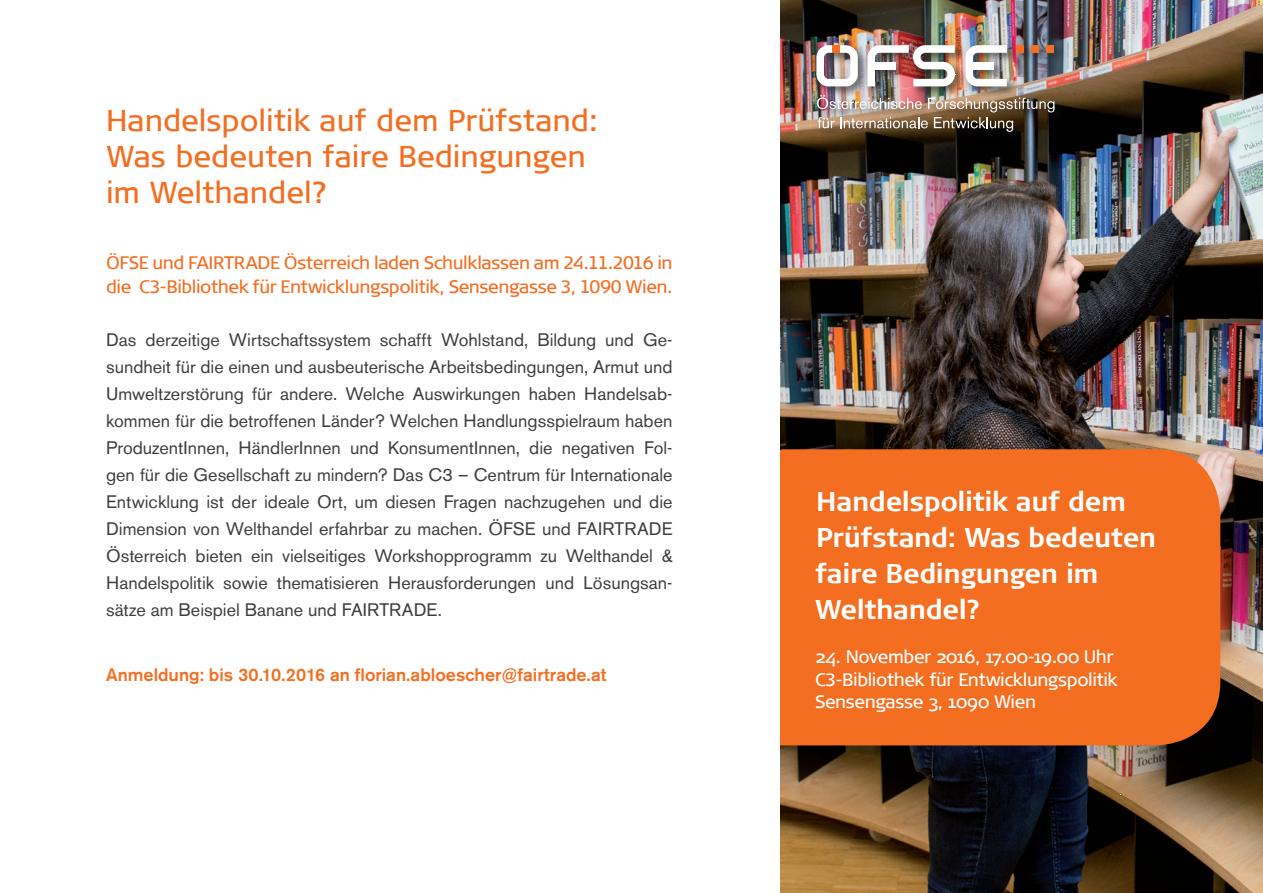
<style>
.page{position:relative;width:1263px;height:893px;background:#fff}
.page>*{position:absolute;margin:0;border:0;box-sizing:border-box;transform-origin:0 0}
.t1{font:30px/36px "Signa Normal";letter-spacing:-.005em;color:#f36e21}
.t2{font:700 27px/36px "Signa Normal";letter-spacing:-.015em;color:#fff}
.t3{font:18px/27px "Akzidenz Grotesk BE";color:#3e3e3f;text-align:justify}
.t4{font:18px/24px "Signa Column";letter-spacing:-.025em;color:#f36e21}
.t5{font:500 18px "Akzidenz Grotesk BE";color:#f36e21}
.t6{font:18px "Signa Normal";letter-spacing:-.02em;color:#fff}
.t7{font:18px "Signa Column";letter-spacing:-.025em;color:#fff}
</style>
<div class="page">
<img style="left:780px;top:0;width:483px;height:893px">
<div style="left:721px;top:449px;width:499px;height:296px;background:#f36e21;border-radius:64px"></div>
<div style="left:709px;top:0;width:71px;height:893px;background:#fff"></div>
<div style="left:812px;top:41px;width:255px;height:103px;background:#231f20;opacity:.75"></div>
<img style="left:817px;top:95px;width:237px;height:37px">
<svg style="left:816px;top:45px;width:42px;height:41px"></svg>
<svg style="left:965px;top:45px;width:42px;height:41px"></svg>
<div style="left:972px;top:62px;width:22px;height:7px;background:#fff"></div>
<img style="left:867px;top:45px;width:88px;height:41px">
<div style="left:874px;top:62px;width:22px;height:7px;background:#fff"></div>
<div style="left:833px;top:45px;width:7px;height:8px;background:#f36e21"></div>
<div style="left:1016px;top:45px;width:7px;height:8px;background:#f36e21"></div>
<div style="left:1031px;top:45px;width:8px;height:8px;background:#f36e21"></div>
<div style="left:1046px;top:45px;width:8px;height:8px;background:#f36e21"></div>
<h1 class="t1" style="left:106px;top:103px;width:493px">Handelspolitik auf dem Prüfstand:<br>Was bedeuten faire Bedingungen im Welthandel?</h1>
<p class="t4" style="left:106px;top:251px;width:568px">ÖFSE und FAIRTRADE Österreich laden Schulklassen am 24.11.2016 in die C3-Bibliothek für Entwicklungspolitik, Sensengasse 3, 1090 Wien.</p>
<p class="t3" style="left:106px;top:326px;width:568px">Das derzeitige Wirtschaftssystem schafft Wohlstand, Bildung und Ge&shy;sundheit für die einen und ausbeuterische Arbeitsbedingungen, Armut und Umweltzerstörung für andere. Welche Auswirkungen haben Handelsab&shy;kommen für die betroffenen Länder? Welchen Handlungsspielraum haben ProduzentInnen, HändlerInnen und KonsumentInnen, die negativen Fol&shy;gen für die Gesellschaft zu mindern? Das C3 – Centrum für Internationale Entwicklung ist der ideale Ort, um diesen Fragen nachzugehen und die Dimension von Welthandel erfahrbar zu machen. ÖFSE und FAIRTRADE Österreich bieten ein vielseitiges Workshopprogramm zu Welthandel &amp; Handelspolitik sowie thematisieren Herausforderungen und Lösungsan&shy;sätze am Beispiel Banane und FAIRTRADE.</p>
<p class="t5" style="left:106px;top:664px;width:502px">Anmeldung: bis 30.10.2016 an florian.abloescher@fairtrade.at</p>
<h2 class="t2" style="left:815px;top:483px;width:343px">Handelspolitik auf dem<br>Prüfstand: Was bedeuten faire Bedingungen im<br>Welthandel?</h2>
<p class="t6" style="left:815px;top:647px;width:300px">24. November 2016, 17.00-19.00 Uhr</p>
<p class="t7" style="left:815px;top:669px;width:304px">C3-Bibliothek für Entwicklungspolitik</p>
<p class="t6" style="left:815px;top:692px;width:222px">Sensengasse 3, 1090 Wien</p>
</div>
